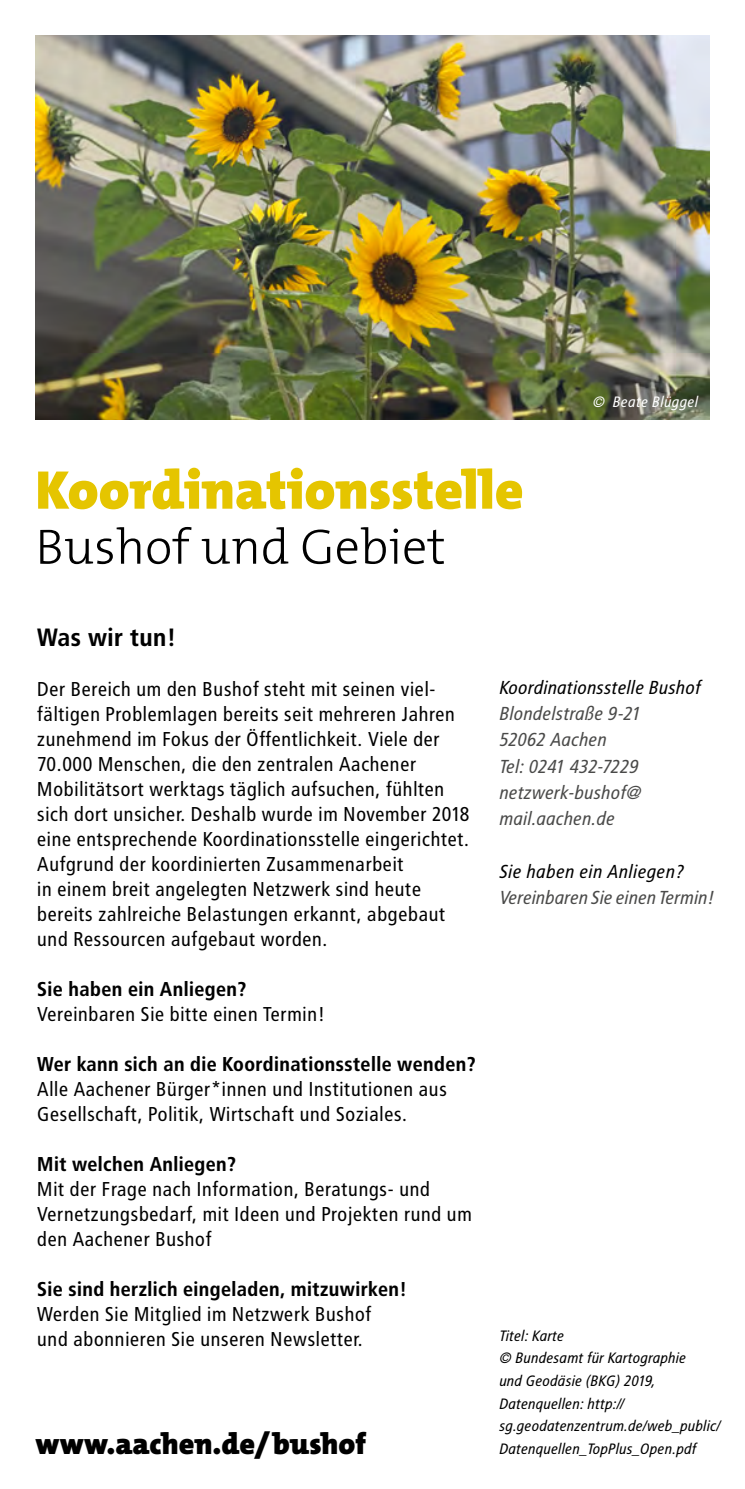
<style>
.page{position:relative;width:745px;height:1489px;background:#fff}
.page>*{position:absolute;margin:0;border:0;box-sizing:border-box;transform-origin:0 0}
.t1{font:900 55px "The Mix Os F";color:#e5c500}
.t2{font:300 50px "The Mix Os F";color:#000}
.t3{font:900 30px "The Mix Os F";color:#000}
.t4{font:700 25px "Transit Pro";color:#000}
.t5{font:20px/25px "Transit Pro";color:#000}
.t6{font:700 20px "Transit Pro";color:#000}
.t7{font:italic 18.75px/26.2px "Transit Pro";letter-spacing:-.01em;color:#4a4a49}
.t8{font:italic 18.75px "Transit Pro";letter-spacing:-.01em;color:#000}
.t9{font:italic 15px/22.5px "Transit Pro";letter-spacing:-.01em;color:#000}
.t10{font:italic 15px "Transit Pro";color:#fff}
</style>
<div class="page">
<img style="left:35px;top:35px;width:674px;height:384px">
<h1 class="t1" style="left:35px;top:455px;width:489px">Koordinationsstelle</h1>
<h2 class="t2" style="left:35px;top:514px;width:411px">Bushof und Gebiet</h2>
<p class="t10" style="left:592px;top:393px;width:107px">© Beate Blüggel</p>
<p class="t4" style="left:37px;top:622px;width:141px">Was wir tun!</p>
<p class="t5" style="left:37px;top:676px;width:434px">Der Bereich um den Bushof steht mit seinen viel&shy;fältigen Problemlagen bereits seit mehreren Jahren zunehmend im Fokus der Öffentlichkeit. Viele der 70.000 Menschen, die den zentralen Aachener Mobilitätsort werktags täglich aufsuchen, fühlten sich dort unsicher. Deshalb wurde im November 2018 eine entsprechende Koordinationsstelle eingerichtet.<br>Aufgrund der koordinierten Zusammenarbeit<br>in einem breit angelegten Netzwerk sind heute bereits zahlreiche Belastungen erkannt, abgebaut und Ressourcen aufgebaut worden.</p>
<p class="t6" style="left:37px;top:977px;width:211px">Sie haben ein Anliegen?</p>
<p class="t5" style="left:37px;top:1001px;width:290px">Vereinbaren Sie bitte einen Termin!</p>
<p class="t6" style="left:37px;top:1052px;width:440px">Wer kann sich an die Koordinationsstelle wenden?</p>
<p class="t5" style="left:37px;top:1076px;width:411px">Alle Aachener Bürger*innen und Institutionen aus<br>Gesellschaft, Politik, Wirtschaft und Soziales.</p>
<p class="t6" style="left:37px;top:1152px;width:201px">Mit welchen Anliegen?</p>
<p class="t5" style="left:37px;top:1176px;width:436px">Mit der Frage nach Information, Beratungs- und<br>Vernetzungsbedarf, mit Ideen und Projekten rund um den Aachener Bushof</p>
<p class="t6" style="left:37px;top:1277px;width:371px">Sie sind herzlich eingeladen, mitzuwirken!</p>
<p class="t5" style="left:37px;top:1301px;width:336px">Werden Sie Mitglied im Netzwerk Bushof und abonnieren Sie unseren Newsletter.</p>
<h3 class="t3" style="left:35px;top:1424px;width:332px">www.aachen.de/bushof</h3>
<p class="t8" style="left:498px;top:676px;width:203px">Koordinationsstelle Bushof</p>
<p class="t7" style="left:498px;top:700px;width:144px">Blondelstraße 9-21<br>52062 Aachen<br>Tel: 0241 432-7229 netzwerk-bushof@ mail.aachen.de</p>
<p class="t8" style="left:498px;top:860px;width:186px">Sie haben ein Anliegen?</p>
<p class="t7" style="left:498px;top:884px;width:217px">Vereinbaren Sie einen Termin!</p>
<p class="t9" style="left:498px;top:1324px;width:223px">Titel: Karte<br>© Bundesamt für Kartographie<br>und Geodäsie (BKG) 2019,<br>Datenquellen: http:// sg.geodatenzentrum.de/web_public/<br>Datenquellen_TopPlus_Open.pdf</p>
</div>
